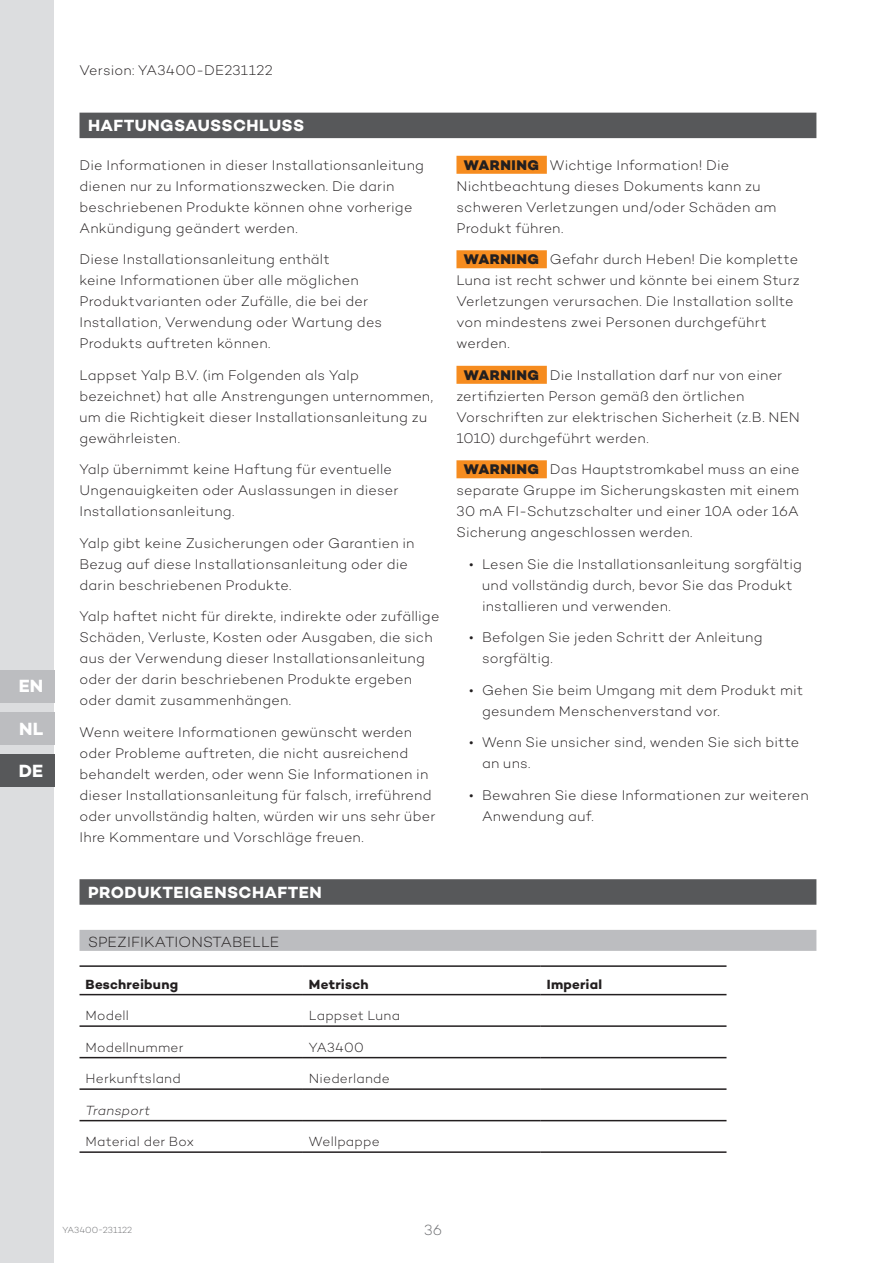
<style>
.page{position:relative;width:893px;height:1263px;background:#fff}
.page>*{position:absolute;margin:0;border:0;box-sizing:border-box;transform-origin:0 0}
.t1{font:700 18px "Campton";color:#fff}
.t2{font:700 16.5px "Campton";letter-spacing:.025em;color:#fff}
.t3{font:300 15px "Campton";letter-spacing:.01em;color:#231f20}
.t4{font:300 15px "Campton";color:#6c6d70}
.t5{font:300 14.25px/21px "Campton";letter-spacing:.015em;color:#231f20}
.t6{font:300 13.5px "Campton";letter-spacing:.015em;color:#231f20}
.t7{font:700 13.5px "Campton";letter-spacing:.015em;color:#231f20}
.t8{font:italic 300 13.5px "Campton";letter-spacing:.02em;color:#231f20}
.t9{font:300 9px "Campton";color:#6c6d70}
.s1{font-weight:800}
</style>
<div class="page">
<div style="left:0;top:0;width:54px;height:1263px;background:#dcdddf"></div>
<div style="left:0;top:670px;width:54px;height:32px;background:#bcbdc0"></div>
<div style="left:0;top:712px;width:54px;height:32px;background:#bcbdc0"></div>
<div style="left:0;top:754px;width:54px;height:33px;background:#57585a"></div>
<div style="left:80px;top:113px;width:736px;height:25px;background:#57585a"></div>
<div style="left:456px;top:156px;width:91px;height:18px;background:#f68c1f"></div>
<div style="left:456px;top:250px;width:91px;height:18px;background:#f68c1f"></div>
<div style="left:456px;top:366px;width:91px;height:18px;background:#f68c1f"></div>
<div style="left:456px;top:460px;width:91px;height:18px;background:#f68c1f"></div>
<div style="left:80px;top:879px;width:736px;height:26px;background:#57585a"></div>
<div style="left:80px;top:930px;width:736px;height:21px;background:#bcbdc0"></div>
<hr style="left:80px;top:965px;width:223px;height:2px;background:#231f20">
<hr style="left:303px;top:965px;width:238px;height:2px;background:#231f20">
<hr style="left:541px;top:965px;width:185px;height:2px;background:#231f20">
<hr style="left:80px;top:994px;width:223px;height:1px;background:#231f20">
<hr style="left:303px;top:994px;width:238px;height:1px;background:#231f20">
<hr style="left:541px;top:994px;width:185px;height:1px;background:#231f20">
<hr style="left:80px;top:1025px;width:223px;height:2px;background:#231f20">
<hr style="left:303px;top:1025px;width:238px;height:2px;background:#231f20">
<hr style="left:541px;top:1025px;width:185px;height:2px;background:#231f20">
<hr style="left:80px;top:1057px;width:223px;height:1px;background:#231f20">
<hr style="left:303px;top:1057px;width:238px;height:1px;background:#231f20">
<hr style="left:541px;top:1057px;width:185px;height:1px;background:#231f20">
<hr style="left:80px;top:1088px;width:223px;height:2px;background:#231f20">
<hr style="left:303px;top:1088px;width:238px;height:2px;background:#231f20">
<hr style="left:541px;top:1088px;width:185px;height:2px;background:#231f20">
<hr style="left:80px;top:1120px;width:223px;height:1px;background:#231f20">
<hr style="left:303px;top:1120px;width:238px;height:1px;background:#231f20">
<hr style="left:541px;top:1120px;width:185px;height:1px;background:#231f20">
<hr style="left:80px;top:1151px;width:223px;height:2px;background:#231f20">
<hr style="left:303px;top:1151px;width:238px;height:2px;background:#231f20">
<hr style="left:541px;top:1151px;width:185px;height:2px;background:#231f20">
<p class="t1" style="left:19px;top:675px;width:26px">EN</p>
<p class="t1" style="left:19px;top:717px;width:26px">NL</p>
<p class="t1" style="left:19px;top:759px;width:26px">DE</p>
<p class="t5" style="left:80px;top:59px;width:195px">Version: YA3400-DE231122</p>
<p class="t2" style="left:88px;top:115px;width:218px">HAFTUNGSAUSSCHLUSS</p>
<p class="t5" style="left:80px;top:154px;width:346px">Die Informationen in dieser Installationsanleitung dienen nur zu Informationszwecken. Die darin beschriebenen Produkte können ohne vorherige Ankündigung geändert werden.</p>
<p class="t5" style="left:80px;top:248px;width:304px">Diese Installationsanleitung enthält<br>keine Informationen über alle möglichen Produktvarianten oder Zufälle, die bei der Installation, Verwendung oder Wartung des Produkts auftreten können.</p>
<p class="t5" style="left:80px;top:364px;width:355px">Lappset Yalp B.V. (im Folgenden als Yalp bezeichnet) hat alle Anstrengungen unternommen, um die Richtigkeit dieser Installationsanleitung zu gewährleisten.</p>
<p class="t5" style="left:80px;top:458px;width:320px">Yalp übernimmt keine Haftung für eventuelle<br>Ungenauigkeiten oder Auslassungen in dieser<br>Installationsanleitung.</p>
<p class="t5" style="left:80px;top:532px;width:336px">Yalp gibt keine Zusicherungen oder Garantien in<br>Bezug auf diese Installationsanleitung oder die darin beschriebenen Produkte.</p>
<p class="t5" style="left:80px;top:606px;width:361px">Yalp haftet nicht für direkte, indirekte oder zufällige Schäden, Verluste, Kosten oder Ausgaben, die sich aus der Verwendung dieser Installationsanleitung oder der darin beschriebenen Produkte ergeben oder damit zusammenhängen.</p>
<p class="t5" style="left:80px;top:721px;width:357px">Wenn weitere Informationen gewünscht werden oder Probleme auftreten, die nicht ausreichend behandelt werden, oder wenn Sie Informationen in dieser Installationsanleitung für falsch, irreführend oder unvollständig halten, würden wir uns sehr über Ihre Kommentare und Vorschläge freuen.</p>
<p class="t5" style="left:456px;top:154px;width:321px;text-indent:7px"><span class="s1">WARNING</span> Wichtige Information! Die Nichtbeachtung dieses Dokuments kann zu schweren Verletzungen und/oder Schäden am Produkt führen.</p>
<p class="t5" style="left:456px;top:248px;width:345px;text-indent:7px"><span class="s1">WARNING</span> Gefahr durch Heben! Die komplette Luna ist recht schwer und könnte bei einem Sturz Verletzungen verursachen. Die Installation sollte von mindestens zwei Personen durchgeführt werden.</p>
<p class="t5" style="left:456px;top:364px;width:345px;text-indent:7px"><span class="s1">WARNING</span> Die Installation darf nur von einer zertifizierten Person gemäß den örtlichen Vorschriften zur elektrischen Sicherheit (z.B. NEN 1010) durchgeführt werden.</p>
<p class="t5" style="left:456px;top:458px;width:344px;text-align:justify;text-indent:7px"><span class="s1">WARNING</span> Das Hauptstromkabel muss an eine separate Gruppe im Sicherungskasten mit einem 30 mA FI-Schutzschalter und einer 10A oder 16A Sicherung angeschlossen werden.</p>
<p class="t5" style="left:482px;top:553px;width:321px;text-indent:-13px">• Lesen Sie die Installationsanleitung sorgfältig und vollständig durch, bevor Sie das Produkt installieren und verwenden.</p>
<p class="t5" style="left:482px;top:627px;width:282px;text-indent:-13px">• Befolgen Sie jeden Schritt der Anleitung sorgfältig.</p>
<p class="t5" style="left:482px;top:679px;width:323px;text-indent:-13px">• Gehen Sie beim Umgang mit dem Produkt mit gesundem Menschenverstand vor.</p>
<p class="t5" style="left:482px;top:732px;width:319px;text-indent:-13px">• Wenn Sie unsicher sind, wenden Sie sich bitte an uns.</p>
<p class="t5" style="left:482px;top:784px;width:328px;text-indent:-13px">• Bewahren Sie diese Informationen zur weiteren<br>Anwendung auf.</p>
<p class="t2" style="left:88px;top:882px;width:235px">PRODUKTEIGENSCHAFTEN</p>
<p class="t3" style="left:88px;top:932px;width:193px">SPEZIFIKATIONSTABELLE</p>
<p class="t7" style="left:86px;top:975px;width:94px">Beschreibung</p>
<p class="t7" style="left:309px;top:975px;width:61px">Metrisch</p>
<p class="t7" style="left:547px;top:975px;width:57px">Imperial</p>
<p class="t6" style="left:86px;top:1007px;width:45px">Modell</p>
<p class="t6" style="left:309px;top:1007px;width:93px">Lappset Luna</p>
<p class="t6" style="left:86px;top:1039px;width:99px">Modellnummer</p>
<p class="t6" style="left:309px;top:1039px;width:56px">YA3400</p>
<p class="t6" style="left:86px;top:1070px;width:97px">Herkunftsland</p>
<p class="t6" style="left:309px;top:1070px;width:82px">Niederlande</p>
<p class="t8" style="left:86px;top:1102px;width:66px">Transport</p>
<p class="t6" style="left:86px;top:1133px;width:110px">Material der Box</p>
<p class="t6" style="left:309px;top:1133px;width:72px">Wellpappe</p>
<p class="t9" style="left:63px;top:1225px;width:71px">YA3400-231122</p>
<p class="t4" style="left:424px;top:1221px;width:20px">36</p>
</div>
